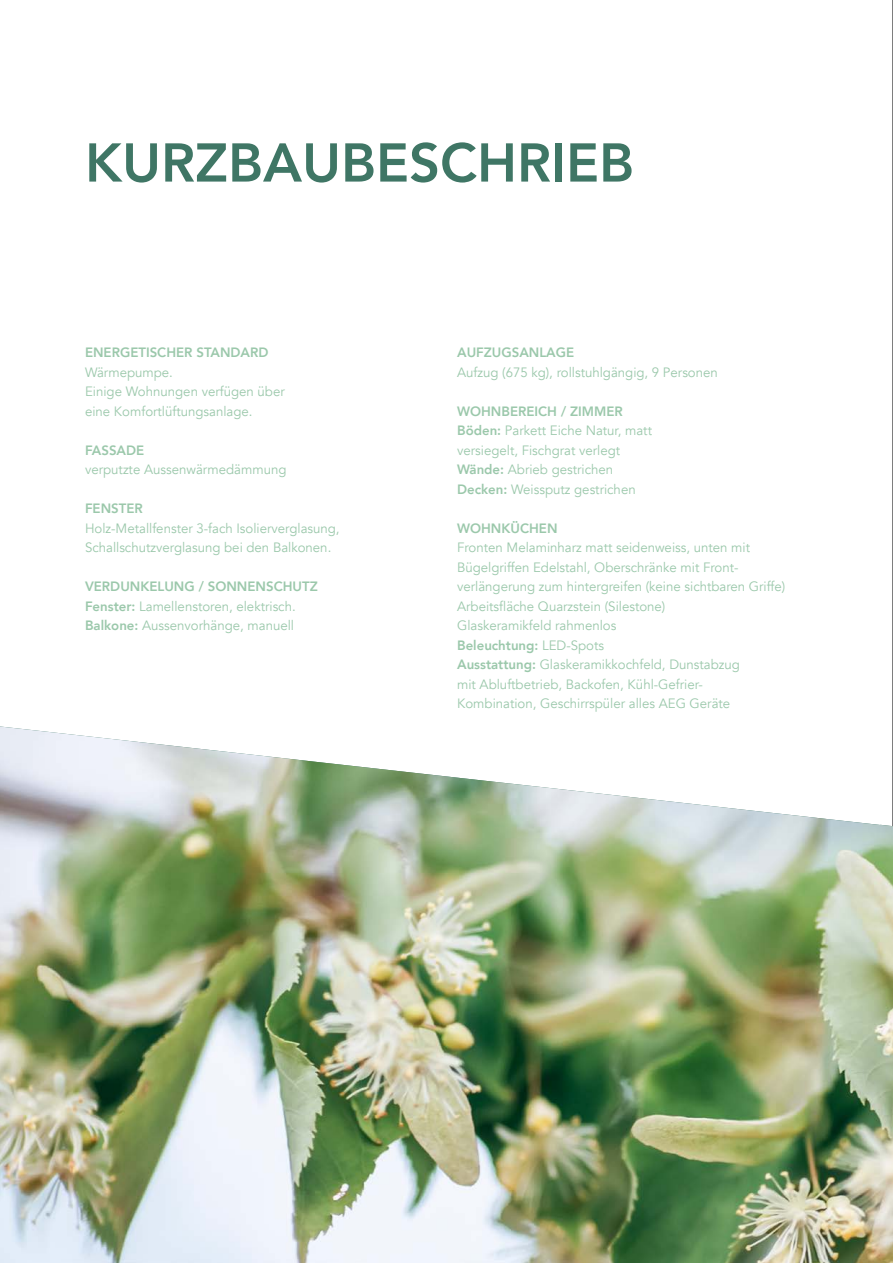
<style>
.page{position:relative;width:893px;height:1263px;background:#fff}
.page>*{position:absolute;margin:0;border:0;box-sizing:border-box;transform-origin:0 0}
.t1{font:800 54px "Avenir";color:#3f7665}
.t2{font:13.5px/19.5px "Avenir";color:#9bc8ab}
.t3{font:800 13.5px "Avenir";color:#9bc8ab}
.s1{font-weight:800}
.s2{font-weight:400}
</style>
<div class="page">
<hr style="left:892px;top:0;width:1px;height:1263px;background:#000">
<img style="left:0;top:726px;width:893px;height:537px">
<p class="t1" style="left:85px;top:121px;width:550px">KURZBAUBESCHRIEB</p>
<p class="t3" style="left:85px;top:342px;width:185px">ENERGETISCHER STANDARD</p>
<p class="t2" style="left:85px;top:362px;width:89px">Wärmepumpe.</p>
<p class="t2" style="left:85px;top:382px;width:201px">Einige Wohnungen verfügen über eine Komfortlüftungsanlage.</p>
<p class="t3" style="left:85px;top:439px;width:61px">FASSADE</p>
<p class="t2" style="left:85px;top:460px;width:203px">verputzte Aussenwärmedämmung</p>
<p class="t3" style="left:85px;top:498px;width:59px">FENSTER</p>
<p class="t2" style="left:85px;top:518px;width:256px">Holz-Metallfenster 3-fach Isolierverglasung,<br>Schallschutzverglasung bei den Balkonen.</p>
<p class="t3" style="left:85px;top:576px;width:234px">VERDUNKELUNG / SONNENSCHUTZ</p>
<p class="t2" style="left:85px;top:596px;width:212px"><span class="s1">Fenster:</span> Lamellenstoren, elektrisch.</p>
<p class="t2" style="left:85px;top:616px;width:211px"><span class="s1">Balkone:</span> Aussenvorhänge, manuell</p>
<p class="t3" style="left:457px;top:342px;width:119px">AUFZUGSANLAGE</p>
<p class="t2" style="left:457px;top:362px;width:262px">Aufzug (675 kg), rollstuhlgängig, 9 Personen</p>
<p class="t3" style="left:457px;top:400px;width:167px">WOHNBEREICH / ZIMMER</p>
<p class="t2" style="left:457px;top:421px;width:196px"><span class="s1">Böden:</span> Parkett Eiche Natur, matt versiegelt, Fischgrat verlegt</p>
<p class="t2" style="left:457px;top:460px;width:158px"><span class="s1">Wände:</span> Abrieb gestrichen</p>
<p class="t2" style="left:457px;top:479px;width:180px"><span class="s1">Decken:</span> Weissputz gestrichen</p>
<p class="t3" style="left:457px;top:517px;width:102px">WOHNKÜCHEN</p>
<p class="t2" style="left:457px;top:538px;width:330px">Fronten Melaminharz matt seidenweiss, unten mit<br>Bügelgriffen Edelstahl, Oberschränke mit Front&shy;verlängerung zum hintergreifen (keine sichtbaren Griffe)</p>
<p class="t2" style="left:457px;top:596px;width:210px">Arbeitsfläche Quarzstein (Silestone)</p>
<p class="t2" style="left:457px;top:616px;width:161px">Glaskeramikfeld rahmenlos</p>
<p class="t3" style="left:457px;top:634px;width:149px">Beleuchtung: <span class="s2">LED-Spots</span></p>
<p class="t2" style="left:457px;top:655px;width:284px"><span class="s1">Ausstattung:</span> Glaskeramikkochfeld, Dunstabzug mit Abluftbetrieb, Backofen, Kühl-Gefrier-<br>Kombination, Geschirrspüler alles AEG Geräte</p>
</div>
